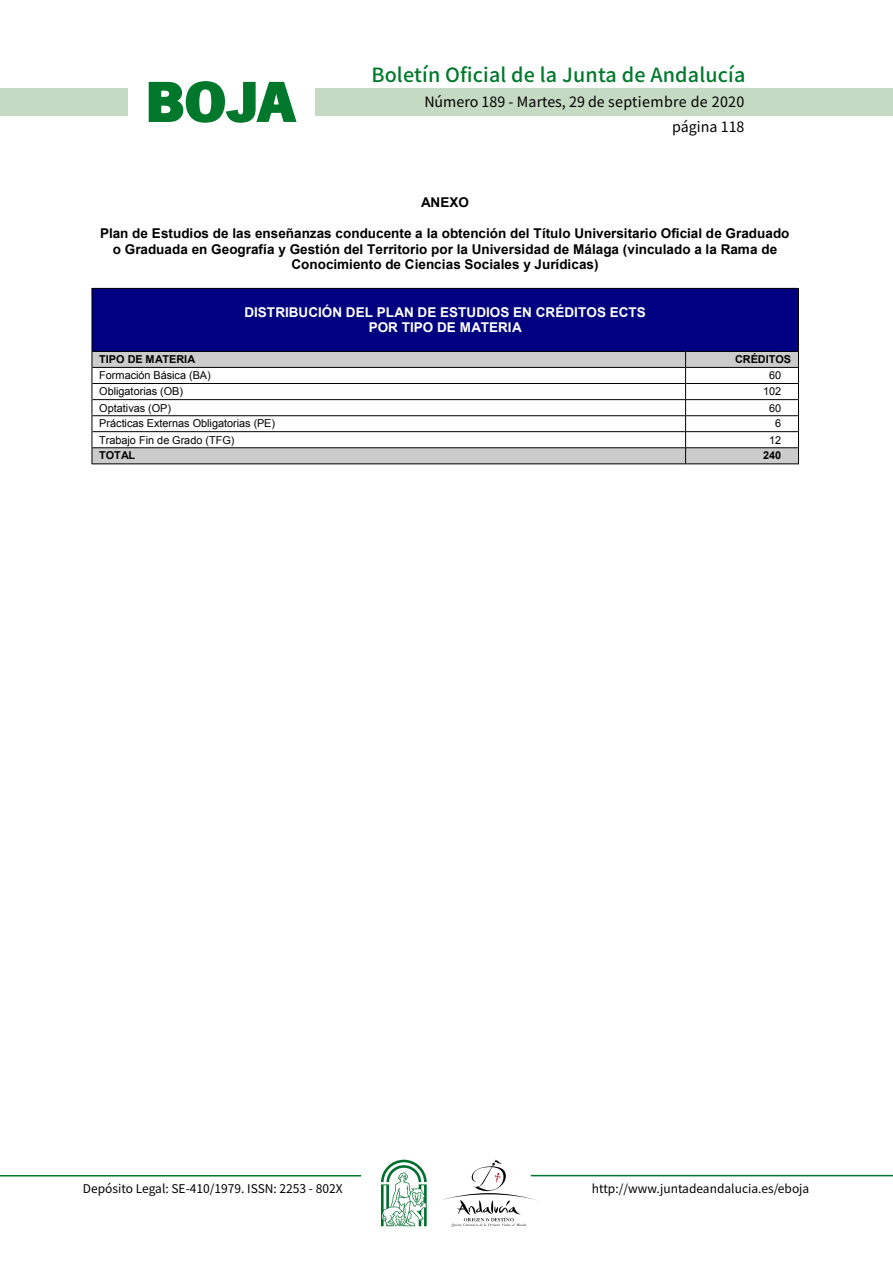
<style>
.page{position:relative;width:893px;height:1263px;background:#fff}
.page>*{position:absolute;margin:0;border:0;box-sizing:border-box;transform-origin:0 0}
.t1{font:700 57.75px "News Got T";color:#00782c;scale:1.14 1}
.t2{font:500 19.5px "Noto Sans HK";letter-spacing:.01em;color:#00782c}
.t3{font:14.25px/24.5px "Noto Sans HK";color:#000;text-align:right}
.t4{font:700 13.5px/15.6px "Arial";color:#000;text-align:center}
.t5{font:700 13.5px/15.6px "Arial";color:#fff;text-align:center}
.t6{font:12px "Noto Sans HK";color:#000}
.t7{font:10.95px "Arial";letter-spacing:-.005em;color:#000}
.t8{font:700 10.95px "Arial";letter-spacing:-.005em;color:#000}
</style>
<div class="page">
<div style="left:315px;top:88px;width:577px;height:28px;background:#c5dac3"></div>
<div style="left:0;top:88px;width:128px;height:28px;background:#c5dac3"></div>
<hr style="left:0;top:1175px;width:361px;height:2px;background:#00782c">
<hr style="left:531px;top:1175px;width:361px;height:1px;background:#00782c">
<svg style="left:148px;top:81px;width:149px;height:42px"></svg>
<svg style="left:442px;top:1160px;width:100px;height:67px"></svg>
<svg style="left:381px;top:1160px;width:45px;height:66px"></svg>
<div style="left:99px;top:289px;width:692px;height:15px;background:#000080"></div>
<div style="left:99px;top:304px;width:692px;height:16px;background:#000080"></div>
<div style="left:99px;top:320px;width:692px;height:16px;background:#000080"></div>
<div style="left:99px;top:336px;width:692px;height:15px;background:#000080"></div>
<hr style="left:92px;top:288px;width:706px;height:1px;background:#000">
<hr style="left:92px;top:289px;width:1px;height:62px;background:#000">
<hr style="left:798px;top:289px;width:1px;height:62px;background:#000">
<div style="left:92px;top:352px;width:593px;height:15px;background:#ccc"></div>
<div style="left:686px;top:352px;width:112px;height:15px;background:#ccc"></div>
<hr style="left:92px;top:351px;width:593px;height:1px;background:#000">
<hr style="left:686px;top:351px;width:112px;height:1px;background:#000">
<hr style="left:92px;top:367px;width:593px;height:1px;background:#000">
<hr style="left:686px;top:367px;width:112px;height:1px;background:#000">
<hr style="left:92px;top:383px;width:593px;height:1px;background:#000">
<hr style="left:686px;top:383px;width:112px;height:1px;background:#000">
<hr style="left:92px;top:399px;width:593px;height:1px;background:#000">
<hr style="left:686px;top:399px;width:112px;height:1px;background:#000">
<hr style="left:92px;top:415px;width:593px;height:1px;background:#000">
<hr style="left:686px;top:415px;width:112px;height:1px;background:#000">
<hr style="left:92px;top:431px;width:593px;height:1px;background:#000">
<hr style="left:686px;top:431px;width:112px;height:1px;background:#000">
<div style="left:92px;top:448px;width:593px;height:16px;background:#ccc"></div>
<div style="left:686px;top:448px;width:112px;height:16px;background:#ccc"></div>
<hr style="left:92px;top:447px;width:593px;height:1px;background:#000">
<hr style="left:686px;top:447px;width:112px;height:1px;background:#000">
<svg style="left:92px;top:351px;width:1px;height:113px"></svg>
<hr style="left:92px;top:464px;width:593px;height:1px;background:#000">
<svg style="left:685px;top:351px;width:1px;height:114px"></svg>
<hr style="left:686px;top:464px;width:112px;height:1px;background:#000">
<svg style="left:798px;top:351px;width:1px;height:114px"></svg>
<h1 class="t1" style="left:145px;top:68px;width:133px">BOJA</h1>
<h2 class="t2" style="left:371px;top:64px;width:375px">Boletín Oficial de la Junta de Andalucía</h2>
<p class="t3" style="left:424px;top:90px;width:321px">Número 189 - Martes, 29 de septiembre de 2020 página 118</p>
<p class="t4" style="left:421px;top:195px;width:49px">ANEXO</p>
<p class="t4" style="left:100px;top:226px;width:691px">Plan de Estudios de las enseñanzas conducente a la obtención del Título Universitario Oficial de Graduado o Graduada en Geografía y Gestión del Territorio por la Universidad de Málaga (vinculado a la Rama de<br>Conocimiento de Ciencias Sociales y Jurídicas)</p>
<p class="t5" style="left:244px;top:305px;width:403px">DISTRIBUCIÓN DEL PLAN DE ESTUDIOS EN CRÉDITOS ECTS<br>POR TIPO DE MATERIA</p>
<p class="t8" style="left:99px;top:352px;width:97px">TIPO DE MATERIA</p>
<p class="t8" style="left:735px;top:352px;width:58px">CRÉDITOS</p>
<p class="t7" style="left:99px;top:368px;width:113px">Formación Básica (BA)</p>
<p class="t7" style="left:769px;top:368px;width:14px">60</p>
<p class="t7" style="left:99px;top:384px;width:85px">Obligatorias (OB)</p>
<p class="t7" style="left:763px;top:384px;width:20px">102</p>
<p class="t7" style="left:99px;top:400px;width:73px">Optativas (OP)</p>
<p class="t7" style="left:769px;top:400px;width:14px">60</p>
<p class="t7" style="left:99px;top:416px;width:177px">Prácticas Externas Obligatorias (PE)</p>
<p class="t7" style="left:775px;top:416px;width:8px">6</p>
<p class="t7" style="left:99px;top:433px;width:137px">Trabajo Fin de Grado (TFG)</p>
<p class="t7" style="left:769px;top:433px;width:14px">12</p>
<p class="t8" style="left:99px;top:448px;width:37px">TOTAL</p>
<p class="t8" style="left:763px;top:448px;width:20px">240</p>
<p class="t6" style="left:83px;top:1181px;width:261px">Depósito Legal: SE-410/1979. ISSN: 2253 - 802X</p>
<p class="t6" style="left:592px;top:1181px;width:219px">http://www.juntadeandalucia.es/eboja</p>
</div>
